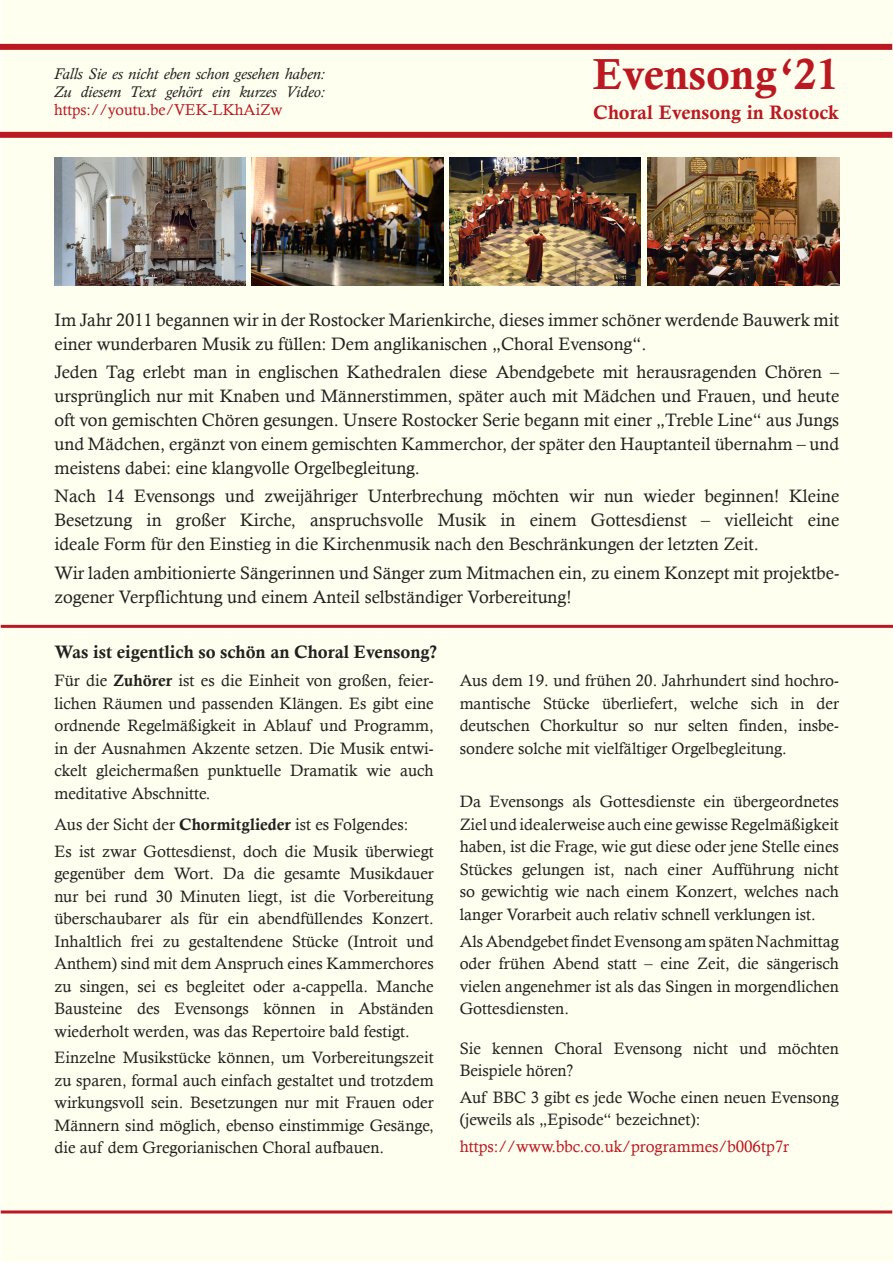
<style>
.page{position:relative;width:893px;height:1263px;background:#fff}
.page>*{position:absolute;margin:0;border:0;box-sizing:border-box;transform-origin:0 0}
.t1{font:43.5px "Calis MT Bol";color:#bc1821}
.t2{font:19.5px "Calis MT Bol";color:#bc1821}
.t3{font:18px/24px "Calisto";color:#231f20}
.t4{font:18px "Calis MT Bol";color:#231f20}
.t5{font:16.5px/22.5px "Calisto";color:#231f20;text-align:justify}
.t6{font:16.5px "Calisto";color:#bc1821}
.t7{font:italic 15.75px/18px "Calisto";color:#231f20}
.t8{font:15.75px "Calisto";color:#bc1821}
.s1{font-family:"Calis MT Bol"}
</style>
<div class="page">
<div style="left:1px;top:1px;width:891px;height:1261px;background:#ffffef"></div>
<div style="left:0;top:44px;width:892px;height:6px;background:#bc1821"></div>
<div style="left:0;top:132px;width:892px;height:6px;background:#bc1821"></div>
<img style="left:648px;top:158px;width:191px;height:127px">
<img style="left:449px;top:158px;width:192px;height:127px">
<img style="left:252px;top:157px;width:191px;height:128px">
<img style="left:54px;top:157px;width:191px;height:128px">
<hr style="left:1px;top:625px;width:892px;height:3px;background:#bc1821">
<hr style="left:1px;top:1210px;width:891px;height:3px;background:#bc1821">
<p class="t7" style="left:54px;top:65px;width:272px">Falls Sie es nicht eben schon gesehen haben:<br>Zu diesem Text gehört ein kurzes Video:</p>
<p class="t8" style="left:54px;top:101px;width:230px">https://youtu.be/VEK-LKhAiZw</p>
<h1 class="t1" style="left:593px;top:50px;width:247px">Evensong ‘21</h1>
<p class="t2" style="left:593px;top:101px;width:247px">Choral Evensong in Rostock</p>
<p class="t3" style="left:54px;top:307px;width:786px">Im Jahr 2011 begannen wir in der Rostocker Marienkirche, dieses immer schöner werdende Bauwerk mit einer wunderbaren Musik zu füllen: Dem anglikanischen „Choral Evensong“.</p>
<p class="t3" style="left:54px;top:360px;width:786px;text-align:justify">Jeden Tag erlebt man in englischen Kathedralen diese Abendgebete mit herausragenden Chören – ursprünglich nur mit Knaben und Männerstimmen, später auch mit Mädchen und Frauen, und heute oft von gemischten Chören gesungen. Unsere Rostocker Serie begann mit einer „Treble Line“ aus Jungs und Mädchen, ergänzt von einem gemischten Kammerchor, der später den Hauptanteil übernahm – und meistens dabei: eine klangvolle Orgelbegleitung.</p>
<p class="t3" style="left:54px;top:484px;width:786px;text-align:justify">Nach 14 Evensongs und zweijähriger Unterbrechung möchten wir nun wieder beginnen! Kleine Besetzung in großer Kirche, anspruchsvolle Musik in einem Gottesdienst – vielleicht eine ideale Form für den Einstieg in die Kirchenmusik nach den Beschränkungen der letzten Zeit.</p>
<p class="t3" style="left:54px;top:560px;width:786px">Wir laden ambitionierte Sängerinnen und Sänger zum Mitmachen ein, zu einem Konzept mit projektbe&shy;zogener Verpflichtung und einem Anteil selbständiger Vorbereitung!</p>
<p class="t4" style="left:54px;top:641px;width:384px">Was ist eigentlich so schön an Choral Evensong?</p>
<p class="t5" style="left:54px;top:669px;width:381px">Für die <span class="s1">Zuhörer</span> ist es die Einheit von großen, feier&shy;lichen Räumen und passenden Klängen. Es gibt eine ordnende Regelmäßigkeit in Ablauf und Programm, in der Ausnahmen Akzente setzen. Die Musik entwi&shy;ckelt gleichermaßen punktuelle Dramatik wie auch meditative Abschnitte.</p>
<p class="t5" style="left:54px;top:810px;width:381px;line-height:26.7px">Aus der Sicht der <span class="s1">Chormitglieder</span> ist es Folgendes:<br>Es ist zwar Gottesdienst, doch die Musik überwiegt</p>
<p class="t5" style="left:54px;top:862px;width:381px">gegenüber dem Wort. Da die gesamte Musikdauer nur bei rund 30 Minuten liegt, ist die Vorbereitung überschaubarer als für ein abendfüllendes Konzert.<br>Inhaltlich frei zu gestaltendene Stücke (Introit und Anthem) sind mit dem Anspruch eines Kammerchores zu singen, sei es begleitet oder a-cappella. Manche Bausteine des Evensongs können in Abständen wiederholt werden, was das Repertoire bald festigt.</p>
<p class="t5" style="left:54px;top:1046px;width:381px">Einzelne Musikstücke können, um Vorbereitungszeit zu sparen, formal auch einfach gestaltet und trotzdem wirkungsvoll sein. Besetzungen nur mit Frauen oder Männern sind möglich, ebenso einstimmige Gesänge, die auf dem Gregorianischen Choral aufbauen.</p>
<p class="t5" style="left:460px;top:669px;width:381px">Aus dem 19. und frühen 20. Jahrhundert sind hochro&shy;mantische Stücke überliefert, welche sich in der deutschen Chorkultur so nur selten finden, insbe&shy;sondere solche mit vielfältiger Orgelbegleitung.</p>
<p class="t5" style="left:460px;top:790px;width:381px">Da Evensongs als Gottesdienste ein übergeordnetes Ziel und idealerweise auch eine gewisse Regelmäßigkeit haben, ist die Frage, wie gut diese oder jene Stelle eines Stückes gelungen ist, nach einer Aufführung nicht so gewichtig wie nach einem Konzert, welches nach langer Vorarbeit auch relativ schnell verklungen ist.</p>
<p class="t5" style="left:460px;top:929px;width:381px">Als Abendgebet findet Evensong am späten Nachmittag oder frühen Abend statt – eine Zeit, die sängerisch vielen angenehmer ist als das Singen in morgendlichen Gottesdiensten.</p>
<p class="t5" style="left:460px;top:1036px;width:381px">Sie kennen Choral Evensong nicht und möchten<br>Beispiele hören?</p>
<p class="t5" style="left:460px;top:1086px;width:381px">Auf BBC 3 gibt es jede Woche einen neuen Evensong (jeweils als „Episode“ bezeichnet):</p>
<p class="t6" style="left:460px;top:1137px;width:331px">https://www.bbc.co.uk/programmes/b006tp7r</p>
</div>
